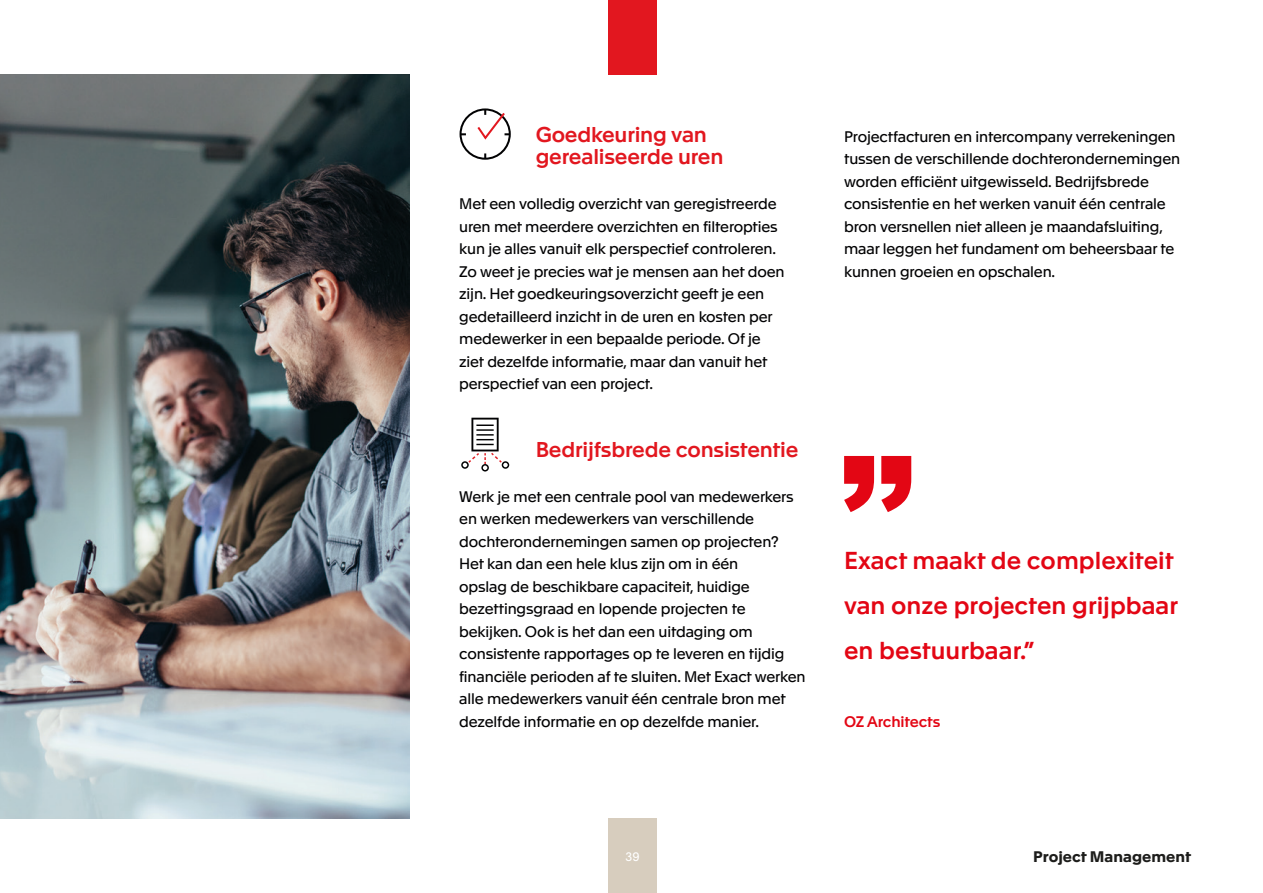
<style>
.page{position:relative;width:1263px;height:893px;background:#fff}
.page>*{position:absolute;margin:0;border:0;box-sizing:border-box;transform-origin:0 0}
.t1{font:500 24px/45px "Apax";color:#e30614}
.t2{font:500 21px/22.5px "Apax";letter-spacing:-.01em;color:#e2171f}
.t3{font:15px/22.5px "Apax";letter-spacing:-.01em;color:#020203}
.t4{font:700 15px "Apax";color:#1d1d1b}
.t5{font:500 15px "Apax";letter-spacing:-.01em;color:#e30614}
.t6{font:12px "Apax";color:#fff}
</style>
<div class="page">
<div style="left:608px;top:819px;width:49px;height:74px;background:#d7cdbe"></div>
<div style="left:608px;top:0;width:49px;height:74px;background:#e2171f"></div>
<svg style="left:844px;top:456px;width:30px;height:56px"></svg>
<svg style="left:881px;top:456px;width:30px;height:56px"></svg>
<img style="left:0;top:74px;width:409px;height:745px">
<svg style="left:459px;top:108px;width:52px;height:52px"></svg>
<svg style="left:461px;top:418px;width:48px;height:53px"></svg>
<h2 class="t2" style="left:536px;top:122px;width:189px">Goedkeuring van gerealiseerde uren</h2>
<p class="t3" style="left:459px;top:192px;width:327px">Met een volledig overzicht van geregistreerde uren met meerdere overzichten en filteropties kun je alles vanuit elk perspectief controleren.<br>Zo weet je precies wat je mensen aan het doen zijn. Het goedkeuringsoverzicht geeft je een gedetailleerd inzicht in de uren en kosten per medewerker in een bepaalde periode. Of je ziet dezelfde informatie, maar dan vanuit het perspectief van een project.</p>
<h2 class="t2" style="left:536px;top:437px;width:264px">Bedrijfsbrede consistentie</h2>
<p class="t3" style="left:459px;top:484px;width:348px">Werk je met een centrale pool van medewerkers en werken medewerkers van verschillende dochterondernemingen samen op projecten?<br>Het kan dan een hele klus zijn om in één<br>opslag de beschikbare capaciteit, huidige bezettingsgraad en lopende projecten te bekijken. Ook is het dan een uitdaging om consistente rapportages op te leveren en tijdig financiële perioden af te sluiten. Met Exact werken alle medewerkers vanuit één centrale bron met dezelfde informatie en op dezelfde manier.</p>
<p class="t3" style="left:844px;top:124px;width:338px">Projectfacturen en intercompany verrekeningen tussen de verschillende dochterondernemingen worden efficiënt uitgewisseld. Bedrijfsbrede consistentie en het werken vanuit één centrale bron versnellen niet alleen je maandafsluiting, maar leggen het fundament om beheersbaar te kunnen groeien en opschalen.</p>
<h1 class="t1" style="left:844px;top:537px;width:336px">Exact maakt de complexiteit van onze projecten grijpbaar en bestuurbaar.”</h1>
<p class="t5" style="left:844px;top:711px;width:98px">OZ Architects</p>
<p class="t6" style="left:626px;top:848px;width:15px">39</p>
<p class="t4" style="left:1033px;top:846px;width:159px">Project Management</p>
</div>
